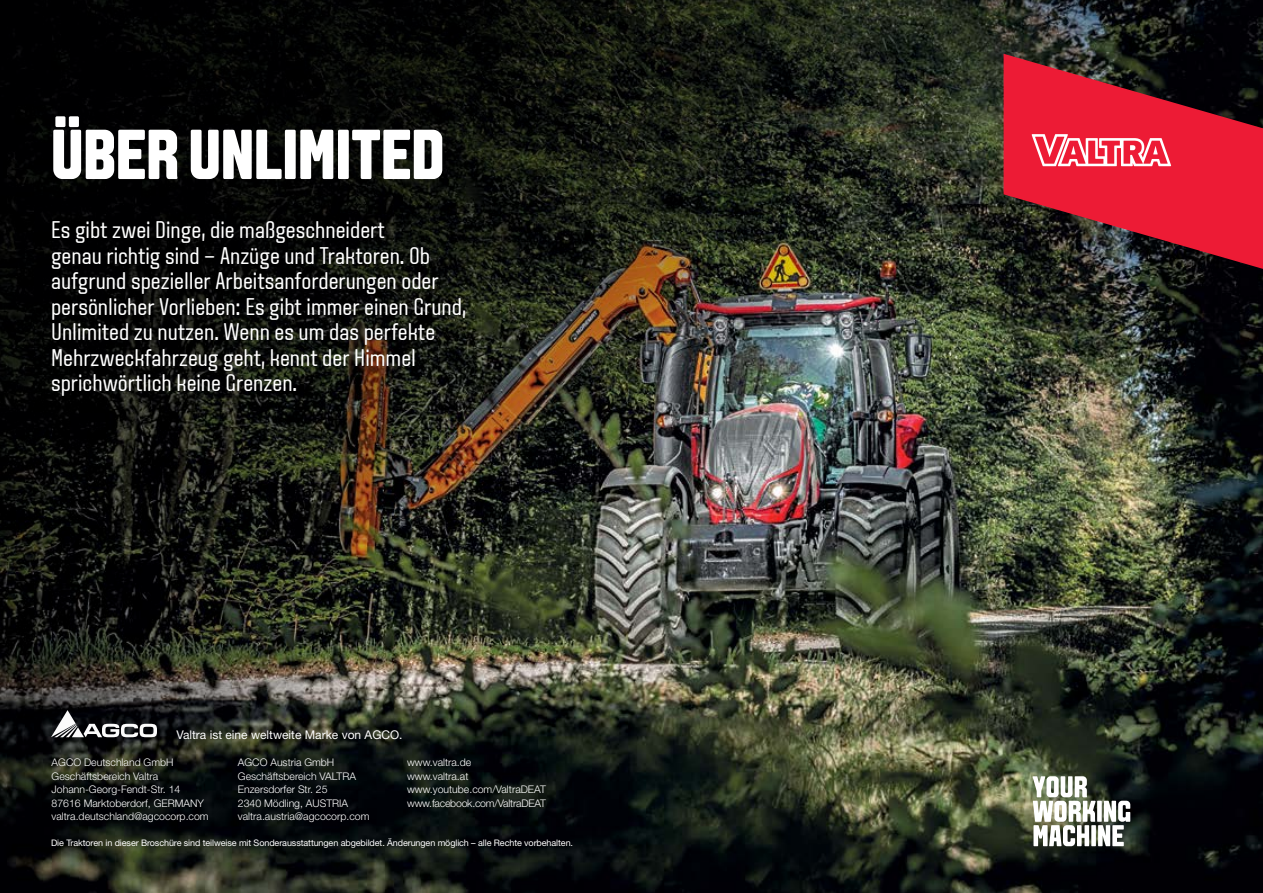
<style>
.page{position:relative;width:1263px;height:893px;background:#fff}
.page>*{position:absolute;margin:0;border:0;box-sizing:border-box;transform-origin:0 0}
.t1{font:800 70.5px "VALTRA Aveny T";color:#fff}
.t2{font:24px/25.5px "VALTRA Aveny T";color:#fff}
.t3{font:12px "Helvetica Neue LT Std";color:#fff}
.t4{font:300 10.5px/13.5px "Helvetica Neue LT Std";color:#fff}
.t5{font:9px "Helvetica Neue LT Std";letter-spacing:-.01em;color:#fff}
</style>
<div class="page">
<img style="left:0;top:0;width:1263px;height:893px">
<svg style="left:1262px;top:679px;width:1px;height:214px"></svg>
<svg style="left:51px;top:710px;width:106px;height:27px"></svg>
<svg style="left:1033px;top:776px;width:97px;height:70px"></svg>
<svg style="left:1003px;top:54px;width:260px;height:215px;background:#9c1b2b"></svg>
<svg style="left:1032px;top:134px;width:139px;height:32px"></svg>
<h1 class="t1" style="left:51px;top:116px;width:395px">ÜBER UNLIMITED</h1>
<p class="t2" style="left:51px;top:218px;width:417px">Es gibt zwei Dinge, die maßgeschneidert<br>genau richtig sind – Anzüge und Traktoren. Ob aufgrund spezieller Arbeitsanforderungen oder persönlicher Vorlieben: Es gibt immer einen Grund, Unlimited zu nutzen. Wenn es um das perfekte Mehrzweckfahrzeug geht, kennt der Himmel sprichwörtlich keine Grenzen.</p>
<p class="t3" style="left:176px;top:727px;width:228px">Valtra ist eine weltweite Marke von AGCO.</p>
<p class="t4" style="left:52px;top:755px;width:159px">AGCO Deutschland GmbH<br>Geschäftsbereich Valtra<br>Johann-Georg-Fendt-Str. 14<br>87616 Marktoberdorf, GERMANY valtra.deutschland@agcocorp.com</p>
<p class="t4" style="left:238px;top:755px;width:133px">AGCO Austria GmbH<br>Geschäftsbereich VALTRA<br>Enzersdorfer Str. 25<br>2340 Mödling, AUSTRIA valtra.austria@agcocorp.com</p>
<p class="t4" style="left:407px;top:755px;width:140px">www.valtra.de<br>www.valtra.at www.youtube.com/ValtraDEAT www.facebook.com/ValtraDEAT</p>
<p class="t5" style="left:51px;top:838px;width:524px">Die Traktoren in dieser Broschüre sind teilweise mit Sonderausstattungen abgebildet. Änderungen möglich – alle Rechte vorbehalten.</p>
</div>
